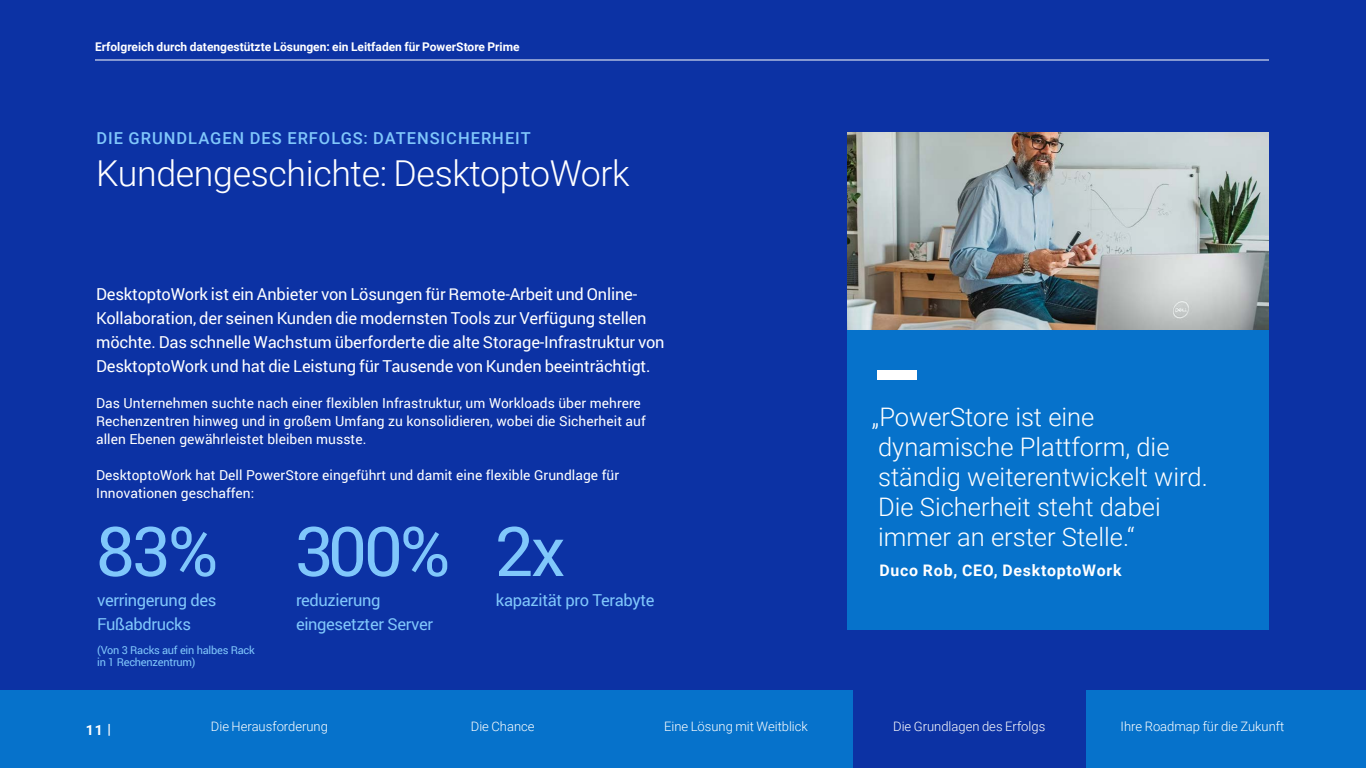
<style>
.page{position:relative;width:1366px;height:768px;background:#fff}
.page>*{position:absolute;margin:0;border:0;box-sizing:border-box;transform-origin:0 0}
.t1{font:68.6px "Roboto";letter-spacing:-.04em;color:#80c7fb}
.t2{font:300 35.7px "Roboto";letter-spacing:-.01em;color:#fff}
.t3{font:300 25.5px/30px "Roboto";color:#fff}
.t4{font:16.5px/24px "Roboto";letter-spacing:-.01em;color:#fff}
.t5{font:16.5px/24px "Roboto";letter-spacing:-.02em;color:#80c7fb}
.t6{font:500 16.5px "Roboto";letter-spacing:.06em;color:#80c7fb}
.t7{font:700 15.9px "Roboto";letter-spacing:.05em;color:#fff}
.t8{font:700 14px "Roboto";color:#fff}
.t9{font:13.7px/18px "Roboto";letter-spacing:.005em;color:#fff}
.t10{font:300 13px "Roboto";color:#fff}
.t11{font:700 12px "Roboto";color:#fff}
.t12{font:11px/12px "Roboto";letter-spacing:-.02em;color:#80c7fb}
</style>
<div class="page">
<div style="left:0;top:690px;width:1366px;height:78px;background:#0672cb"></div>
<div style="left:853px;top:690px;width:233px;height:78px;background:#0c32a4"></div>
<div style="left:0;top:0;width:1366px;height:690px;background:#0c32a4"></div>
<svg style="left:1248px;top:59px;width:17px;height:1px"></svg>
<svg style="left:1209px;top:59px;width:16px;height:1px"></svg>
<svg style="left:1169px;top:59px;width:15px;height:1px"></svg>
<svg style="left:1130px;top:59px;width:14px;height:1px"></svg>
<svg style="left:1091px;top:59px;width:13px;height:1px"></svg>
<div style="left:847px;top:132px;width:421px;height:498px;background:#0672cb"></div>
<img style="left:847px;top:132px;width:421px;height:198px">
<hr style="left:95px;top:60px;width:1174px;height:1px;background:#fff">
<div style="left:877px;top:370px;width:40px;height:10px;background:#fff"></div>
<p class="t11" style="left:95px;top:39px;width:426px">Erfolgreich durch datengestützte Lösungen: ein Leitfaden für PowerStore Prime</p>
<p class="t6" style="left:96px;top:127px;width:436px">DIE GRUNDLAGEN DES ERFOLGS: DATENSICHERHEIT</p>
<h2 class="t2" style="left:96px;top:148px;width:535px">Kundengeschichte: DesktoptoWork</h2>
<p class="t4" style="left:96px;top:282px;width:570px">DesktoptoWork ist ein Anbieter von Lösungen für Remote-Arbeit und Online-Kollaboration, der seinen Kunden die modernsten Tools zur Verfügung stellen möchte. Das schnelle Wachstum überforderte die alte Storage-Infrastruktur von DesktoptoWork und hat die Leistung für Tausende von Kunden beeinträchtigt.</p>
<p class="t9" style="left:96px;top:394px;width:551px">Das Unternehmen suchte nach einer flexiblen Infrastruktur, um Workloads über mehrere<br>Rechenzentren hinweg und in großem Umfang zu konsolidieren, wobei die Sicherheit auf allen Ebenen gewährleistet bleiben musste.</p>
<p class="t9" style="left:96px;top:466px;width:525px">DesktoptoWork hat Dell PowerStore eingeführt und damit eine flexible Grundlage für<br>Innovationen geschaffen:</p>
<h1 class="t1" style="left:96px;top:503px;width:471px">83% 300% 2x</h1>
<p class="t5" style="left:97px;top:588px;width:121px">verringerung des<br>Fußabdrucks</p>
<p class="t12" style="left:97px;top:644px;width:159px">(Von 3 Racks auf ein halbes Rack in 1 Rechenzentrum)</p>
<p class="t5" style="left:296px;top:588px;width:139px">reduzierung eingesetzter Server</p>
<p class="t5" style="left:496px;top:588px;width:160px">kapazität pro Terabyte</p>
<h3 class="t3" style="left:872px;top:401px;width:337px">„PowerStore ist eine dynamische Plattform, die ständig weiterentwickelt wird.<br>Die Sicherheit steht dabei immer an erster Stelle.“</h3>
<p class="t7" style="left:879px;top:559px;width:244px">Duco Rob, CEO, DesktoptoWork</p>
<p class="t8" style="left:86px;top:720px;width:27px">11 |</p>
<p class="t10" style="left:211px;top:717px;width:119px">Die Herausforderung</p>
<p class="t10" style="left:471px;top:717px;width:65px">Die Chance</p>
<p class="t10" style="left:664px;top:717px;width:145px">Eine Lösung mit Weitblick</p>
<p class="t10" style="left:893px;top:717px;width:154px">Die Grundlagen des Erfolgs</p>
<p class="t10" style="left:1121px;top:717px;width:165px">Ihre Roadmap für die Zukunft</p>
</div>
